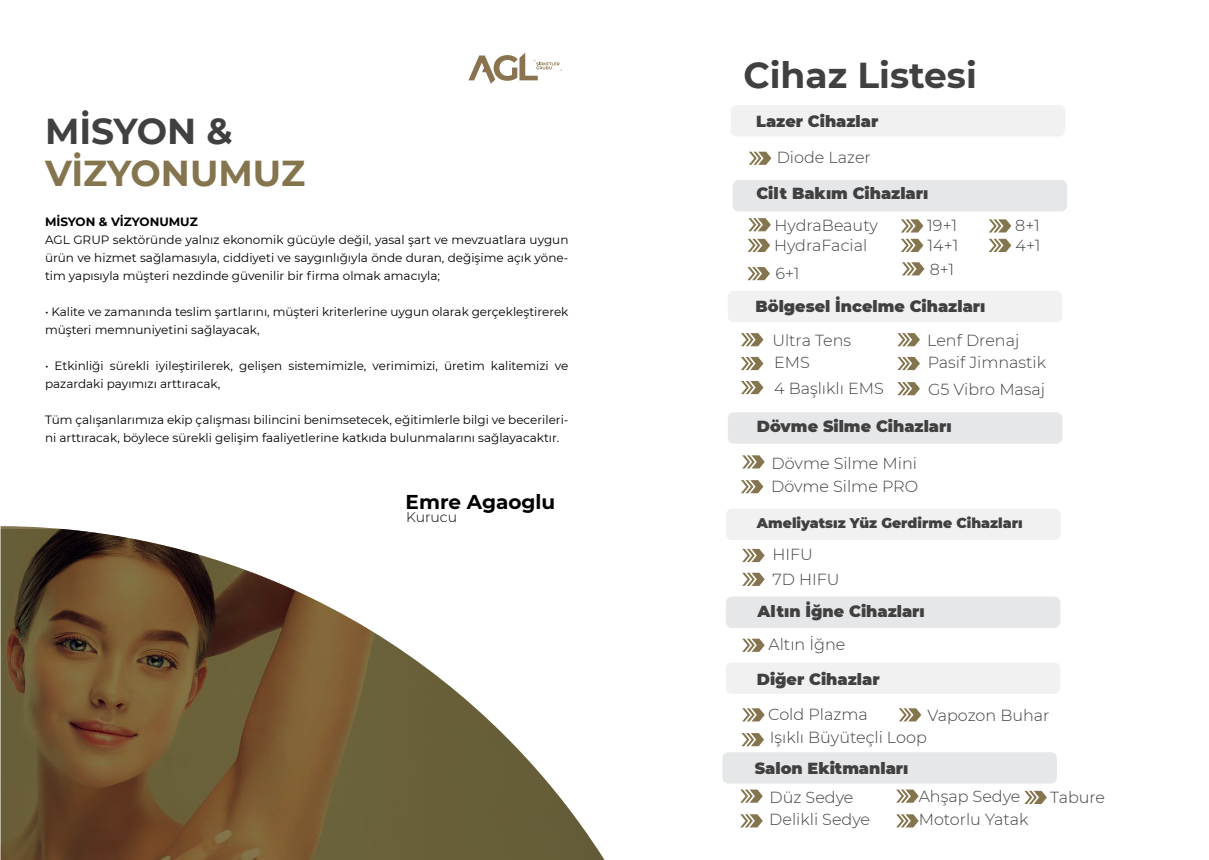
<style>
.page{position:relative;width:1209px;height:860px;background:#fff}
.page>*{position:absolute;margin:0;border:0;box-sizing:border-box;transform-origin:0 0}
.t1{font:700 36px "Montserrat";color:#404041}
.t2{font:700 36px "Montserrat";color:#85754e}
.t3{font:700 20px "Montserrat";color:#000}
.t4{font:300 16px/20px "Montserrat";color:#404041}
.t5{font:900 16px "Montserrat";color:#404041}
.t6{font:900 14px "Montserrat";color:#404041}
.t7{font:300 14px "Montserrat";color:#000}
.t8{font:12px/18px "Montserrat";color:#000}
.t9{font:700 12px "Montserrat";color:#000}
</style>
<div class="page">
<svg style="left:1px;top:526px;width:603px;height:334px"></svg>
<div style="left:731px;top:105px;width:334px;height:32px;background:#f1f1f2;border-radius:6px"></div>
<div style="left:732px;top:180px;width:335px;height:31px;background:#e6e7e8;border-radius:6px"></div>
<div style="left:728px;top:291px;width:334px;height:31px;background:#f1f1f2;border-radius:6px"></div>
<div style="left:728px;top:412px;width:334px;height:32px;background:#e6e7e8;border-radius:6px"></div>
<div style="left:726px;top:509px;width:334px;height:31px;background:#f1f1f2;border-radius:6px"></div>
<div style="left:726px;top:662px;width:334px;height:32px;background:#f1f1f2;border-radius:6px"></div>
<div style="left:726px;top:597px;width:334px;height:31px;background:#e6e7e8;border-radius:6px"></div>
<div style="left:722px;top:752px;width:335px;height:31px;background:#e6e7e8;border-radius:6px"></div>
<svg style="left:749px;top:152px;width:22px;height:13px"></svg>
<svg style="left:748px;top:218px;width:23px;height:13px"></svg>
<svg style="left:901px;top:219px;width:22px;height:13px"></svg>
<svg style="left:901px;top:239px;width:22px;height:13px"></svg>
<svg style="left:902px;top:262px;width:22px;height:13px"></svg>
<svg style="left:989px;top:219px;width:22px;height:13px"></svg>
<svg style="left:989px;top:239px;width:22px;height:13px"></svg>
<svg style="left:748px;top:239px;width:22px;height:13px"></svg>
<svg style="left:747px;top:267px;width:23px;height:13px"></svg>
<svg style="left:741px;top:333px;width:22px;height:13px"></svg>
<svg style="left:742px;top:455px;width:22px;height:13px"></svg>
<svg style="left:742px;top:549px;width:22px;height:13px"></svg>
<svg style="left:742px;top:639px;width:22px;height:13px"></svg>
<svg style="left:742px;top:708px;width:22px;height:13px"></svg>
<svg style="left:740px;top:789px;width:23px;height:14px"></svg>
<svg style="left:740px;top:814px;width:23px;height:13px"></svg>
<svg style="left:896px;top:789px;width:22px;height:14px"></svg>
<svg style="left:896px;top:814px;width:22px;height:13px"></svg>
<svg style="left:1024px;top:791px;width:23px;height:13px"></svg>
<svg style="left:741px;top:733px;width:23px;height:13px"></svg>
<svg style="left:899px;top:708px;width:22px;height:13px"></svg>
<svg style="left:742px;top:573px;width:22px;height:13px"></svg>
<svg style="left:741px;top:480px;width:22px;height:13px"></svg>
<svg style="left:741px;top:357px;width:22px;height:13px"></svg>
<svg style="left:741px;top:381px;width:22px;height:13px"></svg>
<svg style="left:897px;top:333px;width:23px;height:13px"></svg>
<svg style="left:897px;top:357px;width:23px;height:13px"></svg>
<svg style="left:897px;top:382px;width:23px;height:13px"></svg>
<svg style="left:468px;top:53px;width:93px;height:31px"></svg>
<h1 class="t1" style="left:45px;top:106px;width:189px">MİSYON &amp;</h1>
<h1 class="t2" style="left:45px;top:148px;width:262px">VİZYONUMUZ</h1>
<p class="t9" style="left:45px;top:213px;width:154px">MİSYON &amp; VİZYONUMUZ</p>
<p class="t8" style="left:45px;top:230px;width:525px;text-align:justify">AGL GRUP sektöründe yalnız ekonomik gücüyle değil, yasal şart ve mevzuatlara uygun ürün ve hizmet sağlamasıyla, ciddiyeti ve saygınlığıyla önde duran, değişime açık yöne&shy;tim yapısıyla müşteri nezdinde güvenilir bir firma olmak amacıyla;</p>
<p class="t8" style="left:45px;top:302px;width:525px">• Kalite ve zamanında teslim şartlarını, müşteri kriterlerine uygun olarak gerçekleştirerek müşteri memnuniyetini sağlayacak,</p>
<p class="t8" style="left:45px;top:356px;width:525px">• Etkinliği sürekli iyileştirilerek, gelişen sistemimizle, verimimizi, üretim kalitemizi ve pazardaki payımızı arttıracak,</p>
<p class="t8" style="left:45px;top:410px;width:525px">Tüm çalışanlarımıza ekip çalışması bilincini benimsetecek, eğitimlerle bilgi ve becerileri&shy;ni arttıracak, böylece sürekli gelişim faaliyetlerine katkıda bulunmalarını sağlayacaktır.</p>
<h2 class="t3" style="left:406px;top:487px;width:151px">Emre Agaoglu</h2>
<p class="t7" style="left:406px;top:507px;width:52px">Kurucu</p>
<h1 class="t1" style="left:743px;top:49px;width:235px">Cihaz Listesi</h1>
<h3 class="t5" style="left:756px;top:109px;width:124px">Lazer Cihazlar</h3>
<h3 class="t4" style="left:776px;top:147px;width:96px">Diode Lazer</h3>
<h3 class="t5" style="left:756px;top:182px;width:173px">Cilt Bakım Cihazları</h3>
<h3 class="t4" style="left:774px;top:215px;width:105px">HydraBeauty</h3>
<h3 class="t4" style="left:774px;top:231px;width:95px;line-height:28.1px">HydraFacial<br>6+1</h3>
<h3 class="t4" style="left:927px;top:215px;width:33px">19+1<br>14+1</h3>
<h3 class="t4" style="left:929px;top:259px;width:26px">8+1</h3>
<h3 class="t5" style="left:755px;top:294px;width:231px">Bölgesel İncelme Cihazları</h3>
<h3 class="t4" style="left:1015px;top:215px;width:27px">8+1<br>4+1</h3>
<h3 class="t4" style="left:772px;top:330px;width:80px">Ultra Tens</h3>
<h3 class="t4" style="left:927px;top:329px;width:120px;line-height:22.2px">Lenf Drenaj<br>Pasif Jimnastik</h3>
<h3 class="t4" style="left:928px;top:379px;width:119px">G5 Vibro Masaj</h3>
<h3 class="t4" style="left:774px;top:349px;width:111px;line-height:25.7px">EMS<br>4 Başlıklı EMS</h3>
<h3 class="t5" style="left:757px;top:415px;width:196px">Dövme Silme Cihazları</h3>
<h3 class="t4" style="left:771px;top:452px;width:147px">Dövme Silme Mini</h3>
<h3 class="t4" style="left:771px;top:476px;width:149px">Dövme Silme PRO</h3>
<p class="t6" style="left:757px;top:513px;width:267px">Ameliyatsız Yüz Gerdirme Cihazları</p>
<h3 class="t4" style="left:772px;top:542px;width:69px;line-height:24.2px">HIFU<br>7D HIFU</h3>
<h3 class="t5" style="left:757px;top:599px;width:169px">Altın İğne Cihazları</h3>
<h3 class="t4" style="left:768px;top:634px;width:78px">Altın İğne</h3>
<h3 class="t5" style="left:757px;top:667px;width:124px">Diğer Cihazlar</h3>
<h3 class="t4" style="left:768px;top:704px;width:101px">Cold Plazma</h3>
<h3 class="t4" style="left:927px;top:705px;width:123px">Vapozon Buhar</h3>
<h3 class="t4" style="left:770px;top:726px;width:158px">Işıklı Büyüteçli Loop</h3>
<h3 class="t5" style="left:754px;top:756px;width:155px">Salon Ekitmanları</h3>
<h3 class="t4" style="left:769px;top:785px;width:102px;line-height:22.7px">Düz Sedye<br>Delikli Sedye</h3>
<h3 class="t4" style="left:918px;top:785px;width:103px">Ahşap Sedye</h3>
<h3 class="t4" style="left:1050px;top:786px;width:57px">Tabure</h3>
<h3 class="t4" style="left:918px;top:809px;width:111px">Motorlu Yatak</h3>
</div>
